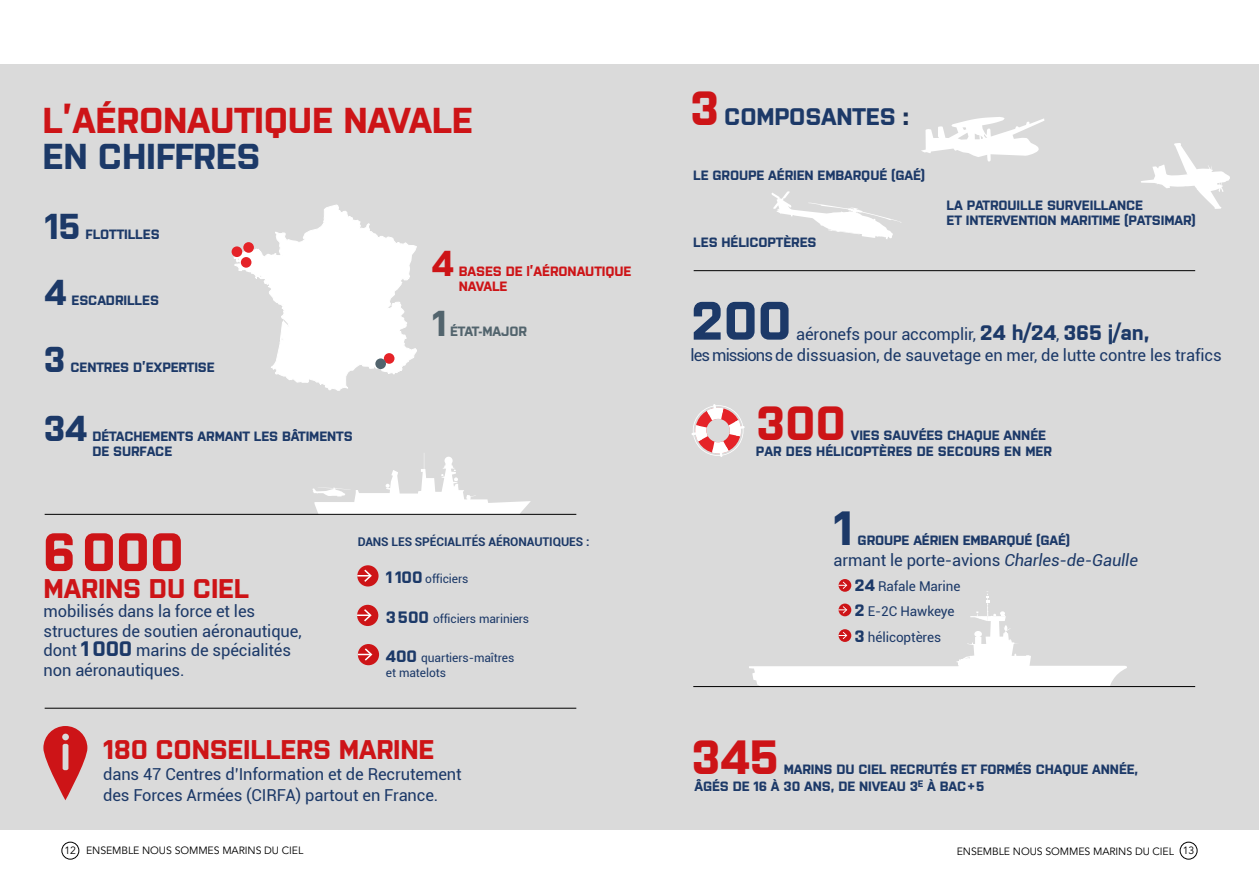
<style>
.page{position:relative;width:1259px;height:893px;background:#fff}
.page>*{position:absolute;margin:0;border:0;box-sizing:border-box;transform-origin:0 0}
.t1{font:700 54px "Purista";color:#cd1417}
.t2{font:700 54px "Purista";color:#1c3968}
.t3{font:700 48px "Purista";letter-spacing:-.01em;color:#cd1417}
.t4{font:700 48px "Purista";color:#1c3968}
.t5{font:700 36px "Purista";letter-spacing:-.01em;color:#cd1417}
.t6{font:700 36px "Purista";letter-spacing:-.01em;color:#1c3968}
.t7{font:700 36px "Purista";color:#52646d}
.t8{font:700 27px "Purista";letter-spacing:-.01em;color:#cd1417}
.t9{font:700 24px "Purista";letter-spacing:-.01em;color:#1c3968}
.t10{font:16.5px/19.5px "Roboto";letter-spacing:-.005em;color:#1c3968}
.t11{font:700 13.5px/16.5px "Purista";letter-spacing:-.01em;color:#1c3968}
.t12{font:13.5px/25.2px "Roboto";letter-spacing:-.01em;color:#1c3968}
.t13{font:700 13.5px/15px "Purista";letter-spacing:-.01em;color:#cd1417}
.t14{font:700 13.5px "Purista";letter-spacing:-.01em;color:#52646d}
.t15{font:12px/15px "Roboto";letter-spacing:-.005em;color:#1c3968}
.t16{font:700 12px "Roboto";letter-spacing:-.005em;color:#1c3968}
.t17{font:10.5px "Avenir LT Std";letter-spacing:-.01em;color:#000}
.s1{font-size:48px;color:#cd1417}
.s2{color:#1a3157}
.s3{font-family:"Purista";font-weight:700;font-size:21px}
.s4{font-family:"Purista";font-weight:700;font-size:16.5px}
.s5{font-style:italic}
</style>
<div class="page">
<div style="left:62px;top:842px;width:17px;height:17px;border:1px solid #000;border-radius:50%"></div>
<div style="left:1180px;top:842px;width:17px;height:17px;border:1px solid #000;border-radius:50%"></div>
<div style="left:0;top:64px;width:1259px;height:765px;background:#dadada"></div>
<hr style="left:693px;top:270px;width:502px;height:1px;background:#000">
<svg style="left:771px;top:191px;width:130px;height:48px"></svg>
<svg style="left:43px;top:726px;width:44px;height:74px"></svg>
<svg style="left:234px;top:205px;width:183px;height:185px"></svg>
<svg style="left:312px;top:456px;width:219px;height:58px"></svg>
<div style="left:384px;top:353px;width:10px;height:11px;background:#e52328;border-radius:50%"></div>
<div style="left:241px;top:257px;width:10px;height:11px;background:#e52328;border-radius:50%"></div>
<div style="left:232px;top:246px;width:10px;height:11px;background:#e52328;border-radius:50%"></div>
<div style="left:243px;top:242px;width:11px;height:11px;background:#e52328;border-radius:50%"></div>
<div style="left:375px;top:358px;width:11px;height:11px;background:#52646d;border-radius:50%"></div>
<svg style="left:838px;top:579px;width:13px;height:13px"></svg>
<svg style="left:749px;top:582px;width:378px;height:104px"></svg>
<svg style="left:691px;top:404px;width:53px;height:53px"></svg>
<svg style="left:921px;top:117px;width:123px;height:45px"></svg>
<svg style="left:1141px;top:143px;width:89px;height:66px"></svg>
<div style="left:357px;top:565px;width:21px;height:21px;background:#cd1417;border-radius:50%"></div>
<svg style="left:357px;top:570px;width:15px;height:12px"></svg>
<div style="left:357px;top:605px;width:21px;height:21px;background:#cd1417;border-radius:50%"></div>
<svg style="left:357px;top:609px;width:15px;height:12px"></svg>
<div style="left:358px;top:644px;width:21px;height:21px;background:#cd1417;border-radius:50%"></div>
<svg style="left:358px;top:648px;width:14px;height:13px"></svg>
<hr style="left:45px;top:708px;width:531px;height:1px;background:#000">
<hr style="left:45px;top:514px;width:531px;height:1px;background:#000">
<hr style="left:693px;top:686px;width:502px;height:1px;background:#000">
<h3 class="t5" style="left:43px;top:100px;width:432px">L’AÉRONAUTIQUE NAVALE</h3>
<h3 class="t9" style="left:690px;top:102px;width:221px"><span class="s1">3</span> COMPOSANTES <span class="s2">:</span></h3>
<h3 class="t6" style="left:43px;top:136px;width:220px">EN CHIFFRES</h3>
<p class="t11" style="left:693px;top:166px;width:233px">LE GROUPE AÉRIEN EMBARQUÉ (GAÉ)</p>
<h3 class="t6" style="left:44px;top:205px;width:38px">15</h3>
<p class="t11" style="left:86px;top:226px;width:76px">FLOTTILLES</p>
<p class="t11" style="left:693px;top:234px;width:125px">LES HÉLICOPTÈRES</p>
<p class="t11" style="left:946px;top:198px;width:251px;line-height:15px">LA PATROUILLE SURVEILLANCE<br>ET INTERVENTION MARITIME (PATSIMAR)</p>
<h3 class="t6" style="left:44px;top:271px;width:24px">4</h3>
<p class="t11" style="left:72px;top:291px;width:89px">ESCADRILLES</p>
<h3 class="t6" style="left:43px;top:339px;width:24px">3</h3>
<p class="t11" style="left:70px;top:359px;width:146px">CENTRES D’EXPERTISE</p>
<h3 class="t6" style="left:43px;top:407px;width:46px">34</h3>
<p class="t11" style="left:92px;top:428px;width:262px;line-height:15px">DÉTACHEMENTS ARMANT LES BÂTIMENTS<br>DE SURFACE</p>
<h3 class="t5" style="left:432px;top:243px;width:24px">4</h3>
<p class="t13" style="left:459px;top:263px;width:174px">BASES DE l’AÉRONAUTIQUE<br>NAVALE</p>
<h3 class="t7" style="left:432px;top:302px;width:16px">1</h3>
<p class="t14" style="left:450px;top:323px;width:78px">ÉTAT-MAJOR</p>
<h1 class="t1" style="left:43px;top:521px;width:143px">6000</h1>
<h3 class="t8" style="left:44px;top:573px;width:207px">MARINS DU CIEL</h3>
<p class="t10" style="left:44px;top:601px;width:259px">mobilisés dans la force et les structures de soutien aéronautique, dont <span class="s3">1 000</span> marins de spécialités non aéronautiques.</p>
<p class="t16" style="left:358px;top:533px;width:233px">DANS LES SPÉCIALITÉS AÉRONAUTIQUES :</p>
<p class="t15" style="left:386px;top:570px;width:84px"><span class="s4">1 100</span> officiers</p>
<p class="t15" style="left:386px;top:611px;width:145px"><span class="s4">3500</span> officiers mariniers</p>
<p class="t15" style="left:386px;top:649px;width:130px"><span class="s4">400</span> quartiers-maîtres et matelots</p>
<h3 class="t8" style="left:103px;top:734px;width:333px">180 CONSEILLERS MARINE</h3>
<p class="t10" style="left:103px;top:763px;width:360px;line-height:21px">dans 47 Centres d’Information et de Recrutement des Forces Armées (CIRFA) partout en France.</p>
<h1 class="t2" style="left:690px;top:290px;width:103px">200</h1>
<p class="t10" style="left:690px;top:323px;width:533px;line-height:21px;text-indent:106px">aéronefs pour accomplir, <span class="s3">24 h/24</span>, <span class="s3">365 j/an,<br></span>les missions de dissuasion, de sauvetage en mer, de lutte contre les trafics</p>
<h2 class="t3" style="left:756px;top:395px;width:92px">300</h2>
<p class="t11" style="left:756px;top:427px;width:298px;text-indent:95px">VIES SAUVÉES CHAQUE ANNÉE<br>PAR DES HÉLICOPTÈRES DE SECOURS EN MER</p>
<h2 class="t4" style="left:833px;top:500px;width:21px">1</h2>
<p class="t11" style="left:857px;top:532px;width:214px">GROUPE AÉRIEN EMBARQUÉ (GAÉ)</p>
<p class="t10" style="left:833px;top:550px;width:306px">armant le porte-avions <span class="s5">Charles-de-Gaulle</span></p>
<p class="t12" style="left:854px;top:573px;width:107px"><span class="s4">24</span> Rafale Marine<br><span class="s4">2</span> E-2C Hawkeye<br><span class="s4">3</span> hélicoptères</p>
<h2 class="t3" style="left:691px;top:730px;width:90px">345</h2>
<p class="t11" style="left:694px;top:761px;width:445px;text-indent:89px">MARINS DU CIEL RECRUTÉS ET FORMÉS CHAQUE ANNÉE,<br>ÂGÉS DE 16 À 30 ANS, DE NIVEAU 3<sup>E</sup> À BAC+5</p>
<p class="t17" style="left:65px;top:845px;width:240px">12 ENSEMBLE NOUS SOMMES MARINS DU CIEL</p>
<p class="t17" style="left:957px;top:846px;width:239px">ENSEMBLE NOUS SOMMES MARINS DU CIEL 13</p>
</div>
